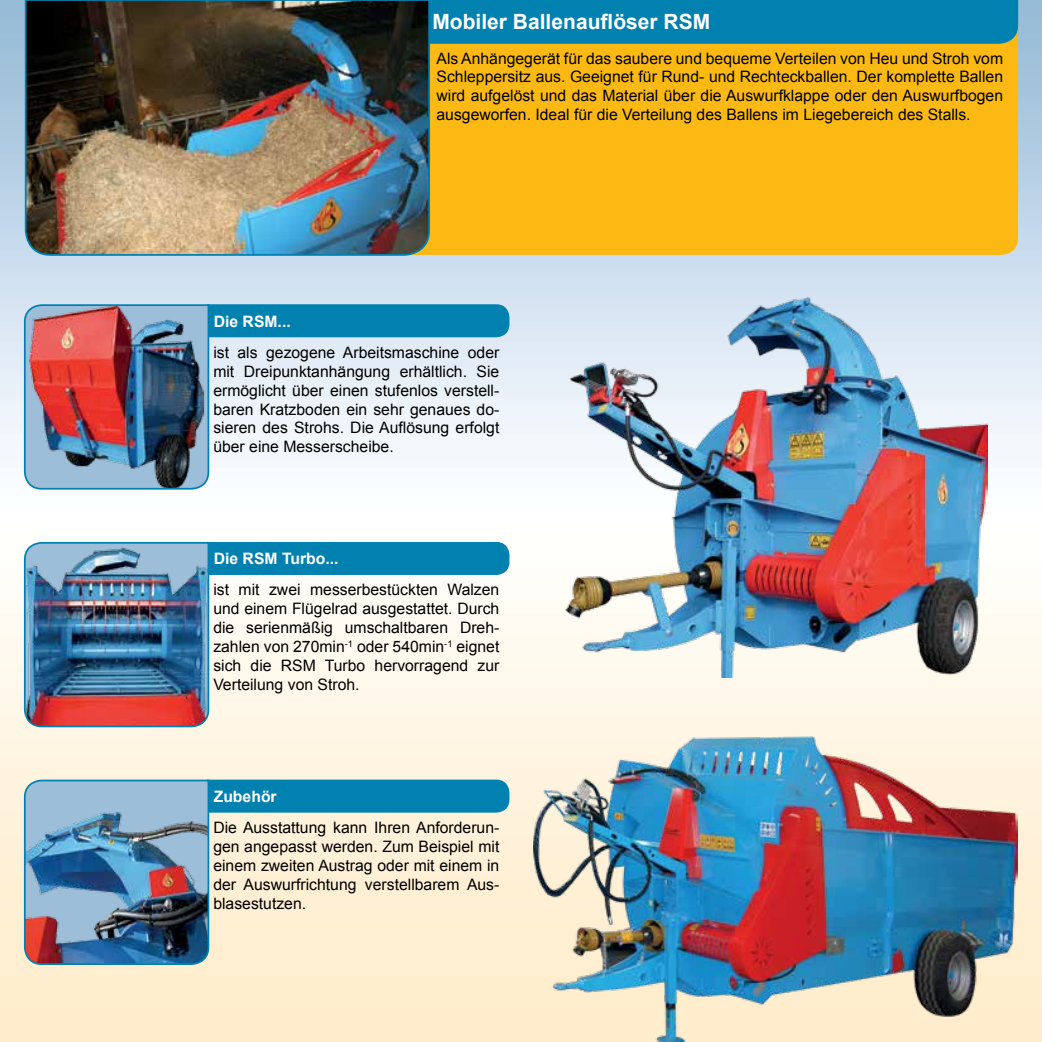
<style>
.page{position:relative;width:1042px;height:1042px;background:#fff}
.page>*{position:absolute;margin:0;border:0;box-sizing:border-box;transform-origin:0 0}
.t1{font:700 21px "Arial";color:#fff}
.t2{font:15.75px/18.9px "Arial";color:#000;text-align:justify}
.t3{font:700 15.75px "Arial";color:#fff}
</style>
<div class="page">
<img style="left:0;top:0;width:1042px;height:1042px">
<img style="left:23px;top:303px;width:487px;height:187px">
<img style="left:23px;top:541px;width:487px;height:187px">
<img style="left:23px;top:779px;width:487px;height:187px">
<div style="left:431px;top:45px;width:587px;height:210px;background:#fdb913"></div>
<div style="left:431px;top:0;width:588px;height:45px;background:#0081b0"></div>
<img style="left:24px;top:0;width:407px;height:257px">
<img style="left:565px;top:298px;width:422px;height:379px">
<img style="left:533px;top:737px;width:484px;height:305px">
<h1 class="t1" style="left:432px;top:8px;width:279px">Mobiler Ballenauflöser RSM</h1>
<p class="t2" style="left:436px;top:49px;width:568px">Als Anhängegerät für das saubere und bequeme Verteilen von Heu und Stroh vom Schleppersitz aus. Geeignet für Rund- und Rechteckballen. Der komplette Ballen wird aufgelöst und das Material über die Auswurfklappe oder den Auswurfbogen ausgeworfen. Ideal für die Verteilung des Ballens im Liegebereich des Stalls.</p>
<p class="t3" style="left:214px;top:310px;width:79px">Die RSM...</p>
<p class="t2" style="left:213px;top:343px;width:287px">ist als gezogene Arbeitsmaschine oder mit Dreipunktanhängung erhältlich. Sie ermöglicht über einen stufenlos verstell&shy;baren Kratzboden ein sehr genaues do&shy;sieren des Strohs. Die Auflösung erfolgt über eine Messerscheibe.</p>
<p class="t3" style="left:214px;top:548px;width:126px">Die RSM Turbo...</p>
<p class="t2" style="left:213px;top:581px;width:287px">ist mit zwei messerbestückten Walzen und einem Flügelrad ausgestattet. Durch die serienmäßig umschaltbaren Dreh&shy;zahlen von 270min<sup>-1</sup> oder 540min<sup>-1</sup> eignet sich die RSM Turbo hervorragend zur Verteilung von Stroh.</p>
<p class="t3" style="left:214px;top:786px;width:65px">Zubehör</p>
<p class="t2" style="left:213px;top:818px;width:287px">Die Ausstattung kann Ihren Anforderun&shy;gen angepasst werden. Zum Beispiel mit einem zweiten Austrag oder mit einem in der Auswurfrichtung verstellbarem Aus&shy;blasestutzen.</p>
</div>
